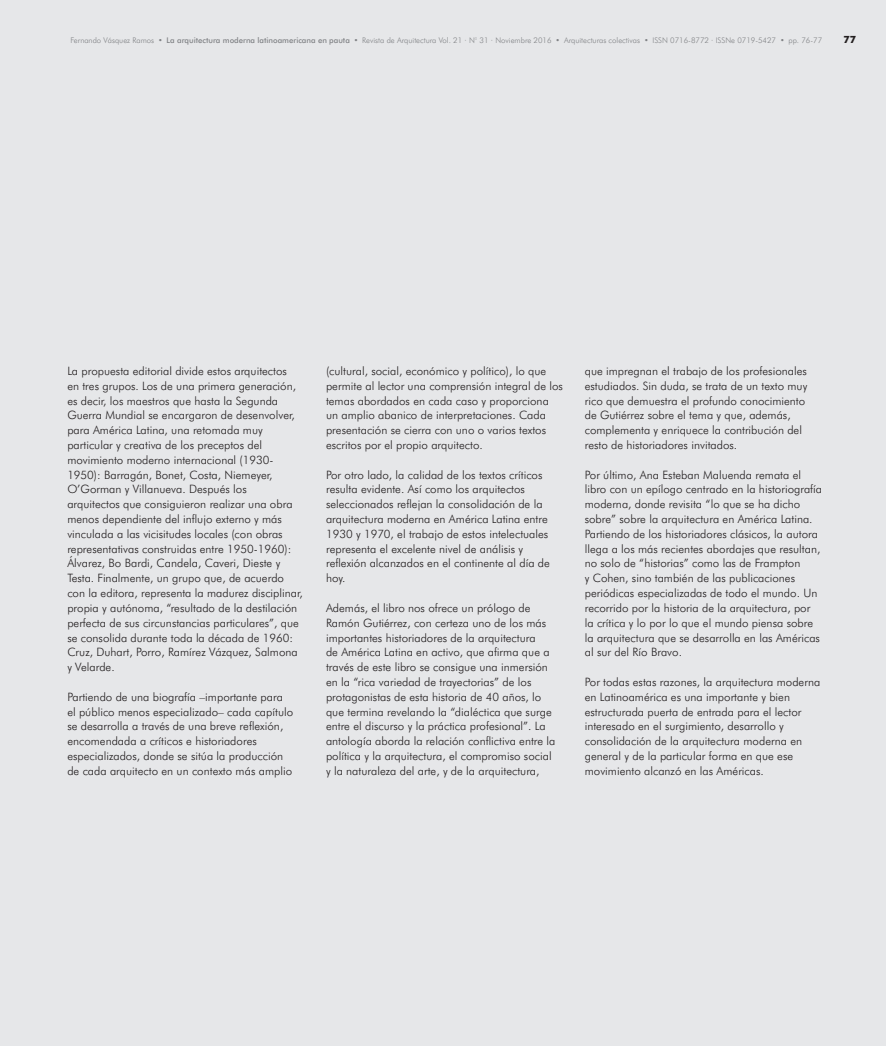
<style>
.page{position:relative;width:886px;height:1046px;background:#fff}
.page>*{position:absolute;margin:0;border:0;box-sizing:border-box;transform-origin:0 0}
.t1{font:300 11.5px/14.8px "Futura BT";color:#231f20}
.t2{font:700 10px "Futura BT";color:#231f20}
.t3{font:300 7.75px "Futura BT";color:#808285}
.s1{font-weight:500}
</style>
<div class="page">
<div style="left:0;top:0;width:886px;height:1045px;background:#e6e7e9"></div>
<p class="t3" style="left:70px;top:36px;width:753px">Fernando Vásquez Ramos • <span class="s1">La arquitectura moderna latinoamericana en pauta</span> • Revista de Arquitectura Vol. 21 · N° 31 · Noviembre 2016 • Arquitecturas colectivas • ISSN 0716-8772 · ISSNe 0719-5427 • pp. 76-77</p>
<p class="t2" style="left:843px;top:34px;width:14px">77</p>
<p class="t1" style="left:67px;top:363px;width:237px">La propuesta editorial divide estos arquitectos<br>en tres grupos. Los de una primera generación, es decir, los maestros que hasta la Segunda Guerra Mundial se encargaron de desenvolver, para América Latina, una retomada muy particular y creativa de los preceptos del movimiento moderno internacional (1930- 1950): Barragán, Bonet, Costa, Niemeyer, O’Gorman y Villanueva. Después los<br>arquitectos que consiguieron realizar una obra menos dependiente del influjo externo y más vinculada a las vicisitudes locales (con obras representativas construidas entre 1950-1960):<br>Álvarez, Bo Bardi, Candela, Caveri, Dieste y Testa. Finalmente, un grupo que, de acuerdo con la editora, representa la madurez disciplinar, propia y autónoma, “resultado de la destilación perfecta de sus circunstancias particulares”, que se consolida durante toda la década de 1960:<br>Cruz, Duhart, Porro, Ramírez Vázquez, Salmona y Velarde.</p>
<p class="t1" style="left:67px;top:689px;width:227px">Partiendo de una biografía –importante para el público menos especializado– cada capítulo se desarrolla a través de una breve reflexión, encomendada a críticos e historiadores especializados, donde se sitúa la producción de cada arquitecto en un contexto más amplio</p>
<p class="t1" style="left:326px;top:363px;width:238px">(cultural, social, económico y político), lo que permite al lector una comprensión integral de los temas abordados en cada caso y proporciona un amplio abanico de interpretaciones. Cada presentación se cierra con uno o varios textos escritos por el propio arquitecto.</p>
<p class="t1" style="left:326px;top:467px;width:225px">Por otro lado, la calidad de los textos críticos resulta evidente. Así como los arquitectos seleccionados reflejan la consolidación de la arquitectura moderna en América Latina entre 1930 y 1970, el trabajo de estos intelectuales representa el excelente nivel de análisis y reflexión alcanzados en el continente al día de hoy.</p>
<p class="t1" style="left:326px;top:600px;width:231px">Además, el libro nos ofrece un prólogo de Ramón Gutiérrez, con certeza uno de los más importantes historiadores de la arquitectura<br>de América Latina en activo, que afirma que a través de este libro se consigue una inmersión en la “rica variedad de trayectorias” de los protagonistas de esta historia de 40 años, lo que termina revelando la “dialéctica que surge entre el discurso y la práctica profesional”. La antología aborda la relación conflictiva entre la política y la arquitectura, el compromiso social y la naturaleza del arte, y de la arquitectura,</p>
<p class="t1" style="left:585px;top:363px;width:224px">que impregnan el trabajo de los profesionales estudiados. Sin duda, se trata de un texto muy rico que demuestra el profundo conocimiento de Gutiérrez sobre el tema y que, además, complementa y enriquece la contribución del resto de historiadores invitados.</p>
<p class="t1" style="left:585px;top:467px;width:239px">Por último, Ana Esteban Maluenda remata el libro con un epílogo centrado en la historiografía moderna, donde revisita “lo que se ha dicho sobre” sobre la arquitectura en América Latina.<br>Partiendo de los historiadores clásicos, la autora llega a los más recientes abordajes que resultan, no solo de “historias” como las de Frampton<br>y Cohen, sino también de las publicaciones periódicas especializadas de todo el mundo. Un recorrido por la historia de la arquitectura, por<br>la crítica y lo por lo que el mundo piensa sobre la arquitectura que se desarrolla en las Américas al sur del Río Bravo.</p>
<p class="t1" style="left:585px;top:674px;width:237px">Por todas estas razones, la arquitectura moderna en Latinoamérica es una importante y bien estructurada puerta de entrada para el lector interesado en el surgimiento, desarrollo y consolidación de la arquitectura moderna en general y de la particular forma en que ese movimiento alcanzó en las Américas.</p>
</div>
